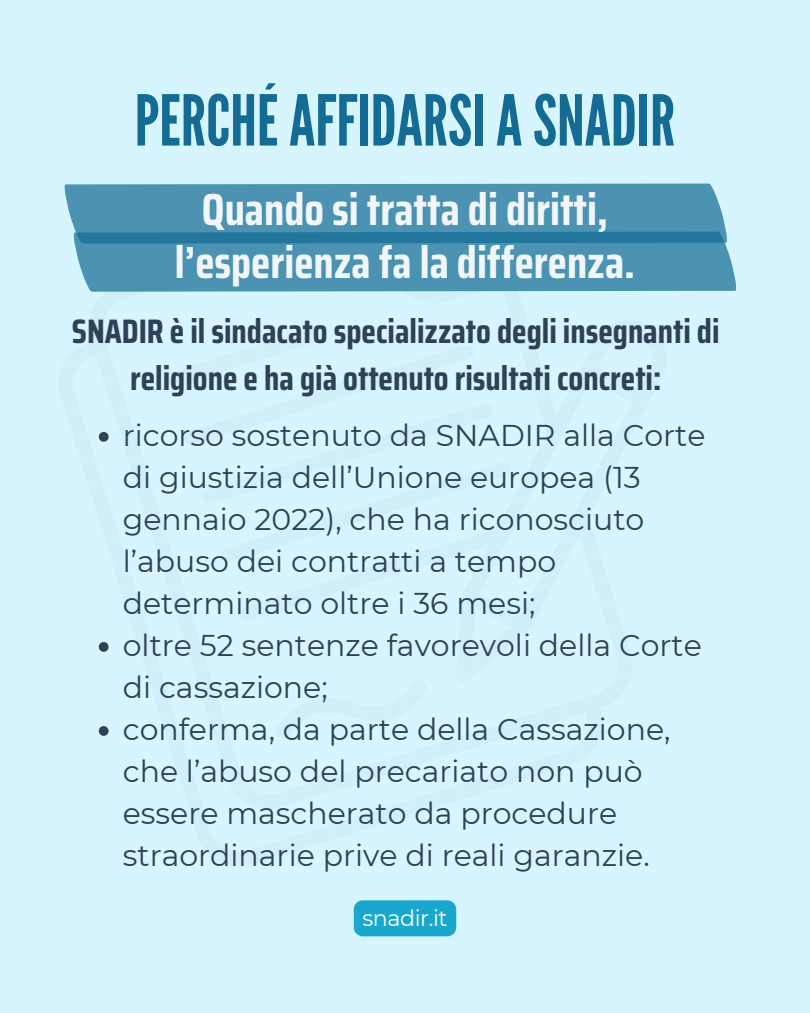
<style>
.page{position:relative;width:810px;height:1013px;background:#fff}
.page>*{position:absolute;margin:0;border:0;box-sizing:border-box;transform-origin:0 0}
.t1{font:70px "League Gothic";color:#146c94}
.t2{font:700 45px/52.5px "Saira Condensed";color:#f1f6f9;text-align:center}
.t3{font:700 34px/47.2px "Saira Condensed";color:#2f4156;text-align:center}
.t4{font:30px/42px "Montserrat";color:#2f4156}
.t5{font:22.2px "Montserrat";letter-spacing:-.02em;color:#fff}
</style>
<div class="page">
<div style="left:0;top:0;width:810px;height:1012px;background:#d6f5ff"></div>
<div style="left:65px;top:183px;width:661px;height:54px;background:#4c93b3"></div>
<div style="left:354px;top:900px;width:102px;height:36px;background:#19a7ce;border-radius:9px"></div>
<svg style="left:99px;top:432px;width:10px;height:9px"></svg>
<svg style="left:99px;top:642px;width:10px;height:9px"></svg>
<svg style="left:99px;top:726px;width:10px;height:9px"></svg>
<svg style="left:74px;top:232px;width:662px;height:60px;background:#4890b0"></svg>
<h1 class="t1" style="left:135px;top:80px;width:542px">PERCHÉAFFIDARSIASNADIR</h1>
<h2 class="t2" style="left:175px;top:183px;width:462px">Quando si tratta di diritti, l’esperienza fa la differenza.</h2>
<h3 class="t3" style="left:72px;top:307px;width:649px">SNADIR è il sindacato specializzato degli insegnanti di religione e ha già ottenuto risultati concreti:</h3>
<h4 class="t4" style="left:123px;top:414px;width:584px">ricorso sostenuto da SNADIR alla Corte di giustizia dell’Unione europea (13 gennaio 2022), che ha riconosciuto l’abuso dei contratti a tempo determinato oltre i 36 mesi;</h4>
<h4 class="t4" style="left:123px;top:624px;width:581px">oltre 52 sentenze favorevoli della Corte di cassazione;</h4>
<h4 class="t4" style="left:123px;top:708px;width:549px">conferma, da parte della Cassazione, che l’abuso del precariato non può essere mascherato da procedure straordinarie prive di reali garanzie.</h4>
<p class="t5" style="left:362px;top:904px;width:87px">snadir.it</p>
</div>
